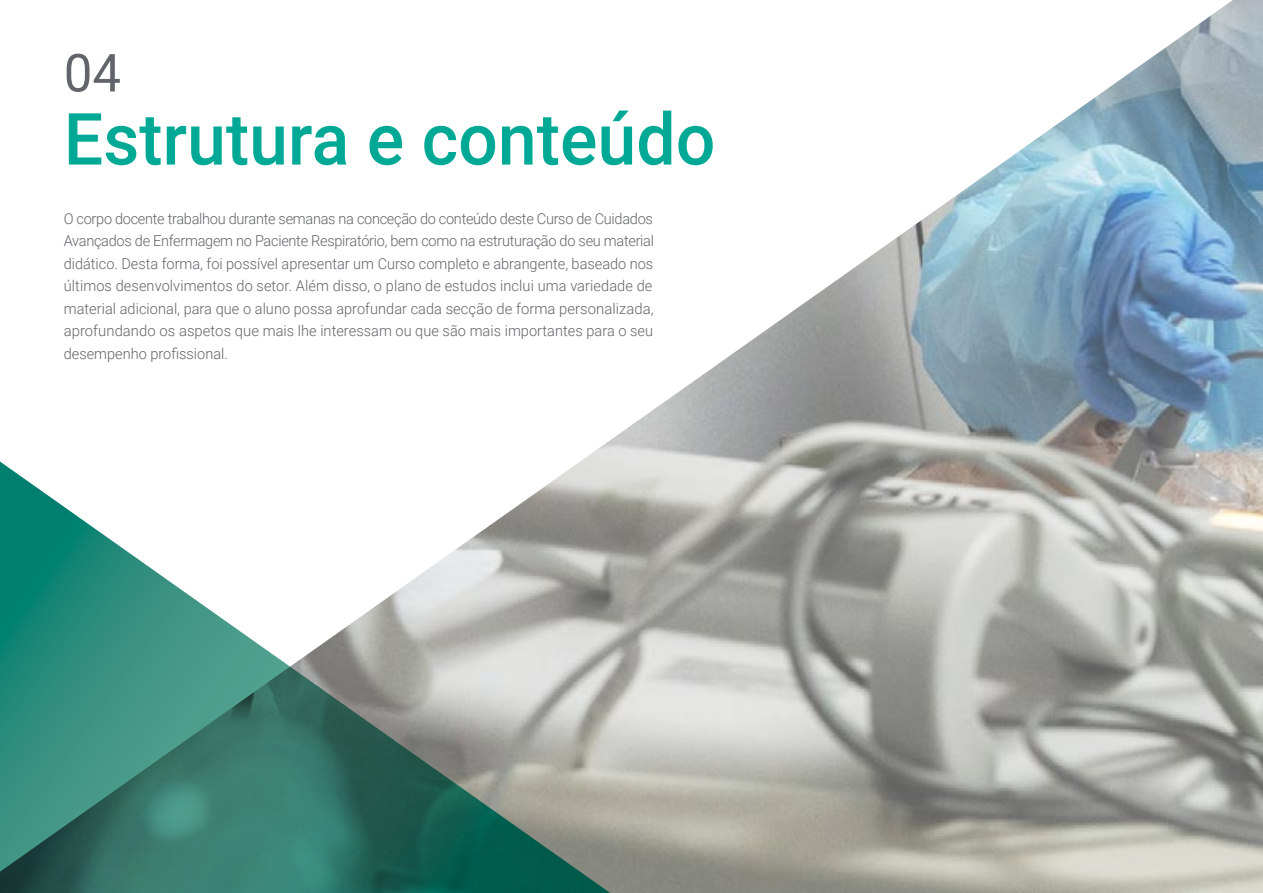
<style>
.page{position:relative;width:1263px;height:893px;background:#fff}
.page>*{position:absolute;margin:0;border:0;box-sizing:border-box;transform-origin:0 0}
.t1{font:500 72px "Roboto";color:#00a996}
.t2{font:52.5px "Roboto";color:#61646a}
.t3{font:300 15px/22.5px "Roboto";letter-spacing:.005em;color:#61646a;text-align:justify}
</style>
<div class="page">
<img style="left:602px;top:0;width:661px;height:893px">
<svg style="left:0;top:446px;width:640px;height:447px"></svg>
<h2 class="t2" style="left:64px;top:36px;width:59px">04</h2>
<h1 class="t1" style="left:64px;top:89px;width:653px">Estrutura e conteúdo</h1>
<p class="t3" style="left:64px;top:207px;width:592px">O corpo docente trabalhou durante semanas na conceção do conteúdo deste Curso de Cuidados Avançados de Enfermagem no Paciente Respiratório, bem como na estruturação do seu material didático. Desta forma, foi possível apresentar um Curso completo e abrangente, baseado nos últimos desenvolvimentos do setor. Além disso, o plano de estudos inclui uma variedade de material adicional, para que o aluno possa aprofundar cada secção de forma personalizada, aprofundando os aspetos que mais lhe interessam ou que são mais importantes para o seu desempenho profissional.</p>
</div>
